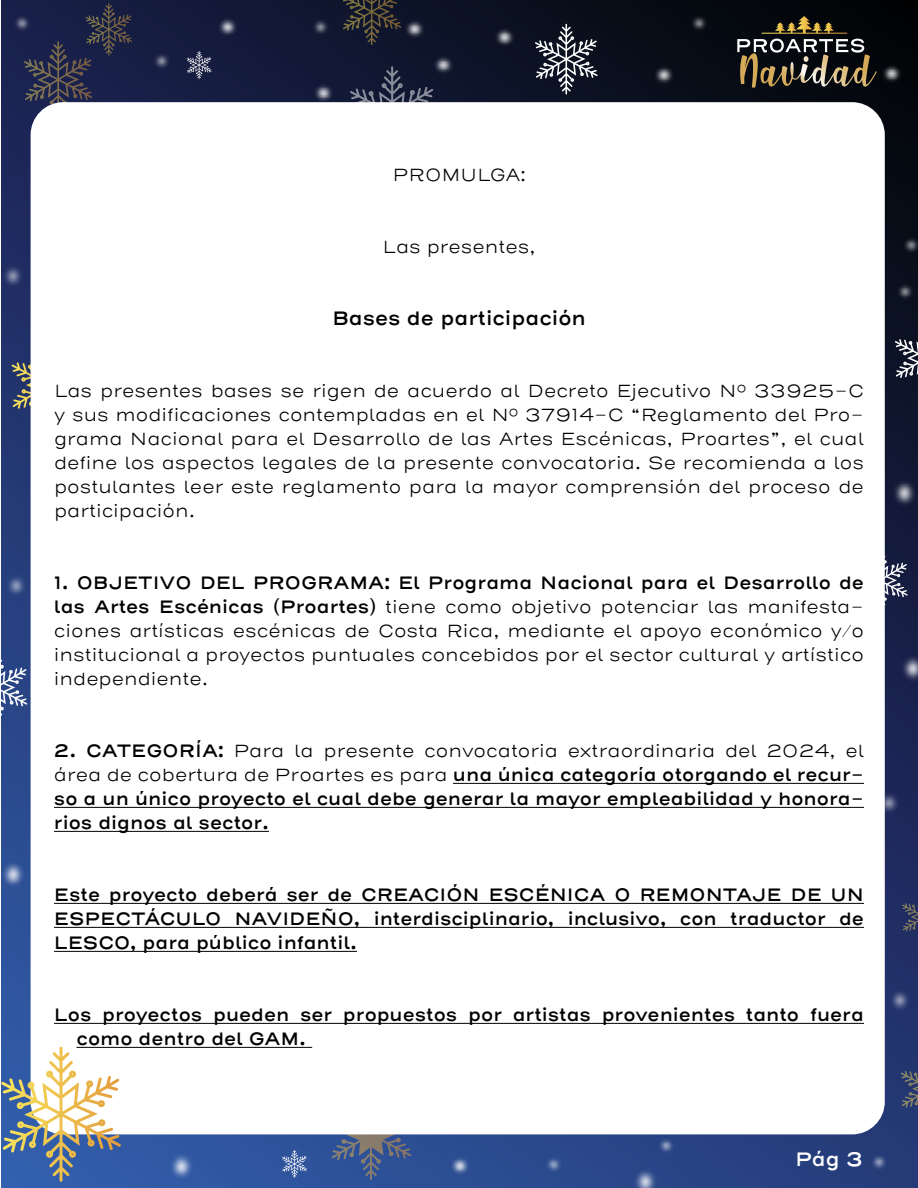
<style>
.page{position:relative;width:918px;height:1188px;background:#fff}
.page>*{position:absolute;margin:0;border:0;box-sizing:border-box;transform-origin:0 0}
.t1{font:600 19.5px "Henderson Sans Basic";color:#000}
.t2{font:600 19.5px "Henderson Sans Basic";color:#fff}
.t3{font:300 18px/24px "Henderson Sans Basic";color:#000;text-align:justify}
.t4{font:600 18px/24px "Henderson Sans Basic";color:#000;text-align:justify}
.s1{font-weight:600}
.s2{font-weight:300}
</style>
<div class="page">
<img style="left:1px;top:0;width:917px;height:217px">
<img style="left:1px;top:217px;width:917px;height:971px">
<svg style="left:535px;top:24px;width:63px;height:70px;background:#3f434f"></svg>
<img style="left:16px;top:858px;width:902px;height:330px">
<svg style="left:24px;top:42px;width:42px;height:76px;background:#32354e"></svg>
<svg style="left:1px;top:652px;width:26px;height:71px;background:#4f669b"></svg>
<svg style="left:350px;top:66px;width:84px;height:36px;background:#272d45"></svg>
<svg style="left:342px;top:0;width:36px;height:45px;background:#2c2c31"></svg>
<svg style="left:901px;top:1056px;width:17px;height:66px"></svg>
<div style="left:31px;top:102px;width:854px;height:1032px;background:#fff;border-radius:33px"></div>
<svg style="left:1px;top:1048px;width:72px;height:134px"></svg>
<svg style="left:737px;top:39px;width:128px;height:49px;background:#4b473f"></svg>
<svg style="left:775px;top:16px;width:59px;height:17px"></svg>
<hr style="left:762px;top:33px;width:85px;height:1px;background:#fff">
<hr style="left:453px;top:783px;width:411px;height:1px;background:#000">
<hr style="left:54px;top:807px;width:810px;height:1px;background:#000">
<hr style="left:54px;top:831px;width:215px;height:1px;background:#000">
<hr style="left:54px;top:903px;width:810px;height:1px;background:#000">
<hr style="left:54px;top:927px;width:810px;height:1px;background:#000">
<hr style="left:54px;top:951px;width:303px;height:1px;background:#000">
<hr style="left:54px;top:1023px;width:810px;height:1px;background:#000">
<hr style="left:76px;top:1047px;width:236px;height:1px;background:#000">
<p class="t3" style="left:393px;top:164px;width:134px">PROMULGA:</p>
<p class="t3" style="left:383px;top:236px;width:154px">Las presentes,</p>
<p class="t1" style="left:332px;top:306px;width:255px">Bases de participación</p>
<p class="t3" style="left:54px;top:380px;width:812px">Las presentes bases se rigen de acuerdo al Decreto Ejecutivo Nº 33925-C y sus modificaciones contempladas en el Nº 37914-C “Reglamento del Pro&shy;grama Nacional para el Desarrollo de las Artes Escénicas, Proartes”, el cual define los aspectos legales de la presente convocatoria. Se recomienda a los postulantes leer este reglamento para la mayor comprensión del proceso de participación.</p>
<p class="t3" style="left:54px;top:572px;width:812px"><span class="s1">1. OBJETIVO DEL PROGRAMA: El Programa Nacional para el Desarrollo de las Artes Escénicas (Proartes)</span> tiene como objetivo potenciar las manifesta&shy;ciones artísticas escénicas de Costa Rica, mediante el apoyo económico y/o institucional a proyectos puntuales concebidos por el sector cultural y artístico independiente.</p>
<p class="t4" style="left:54px;top:740px;width:812px">2. CATEGORÍA: <span class="s2">Para la presente convocatoria extraordinaria del 2024, el área de cobertura de Proartes es para</span> una única categoría otorgando el recur&shy;so a un único proyecto el cual debe generar la mayor empleabilidad y honora&shy;rios dignos al sector.</p>
<p class="t4" style="left:54px;top:884px;width:812px">Este proyecto deberá ser de CREACIÓN ESCÉNICA O REMONTAJE DE UN ESPECTÁCULO NAVIDEÑO, interdisciplinario, inclusivo, con traductor de LESCO, para público infantil.</p>
<p class="t4" style="left:76px;top:1004px;width:789px;text-indent:-22px">Los proyectos pueden ser propuestos por artistas provenientes tanto fuera como dentro del GAM.</p>
<p class="t2" style="left:795px;top:1147px;width:70px">Pág 3</p>
</div>
